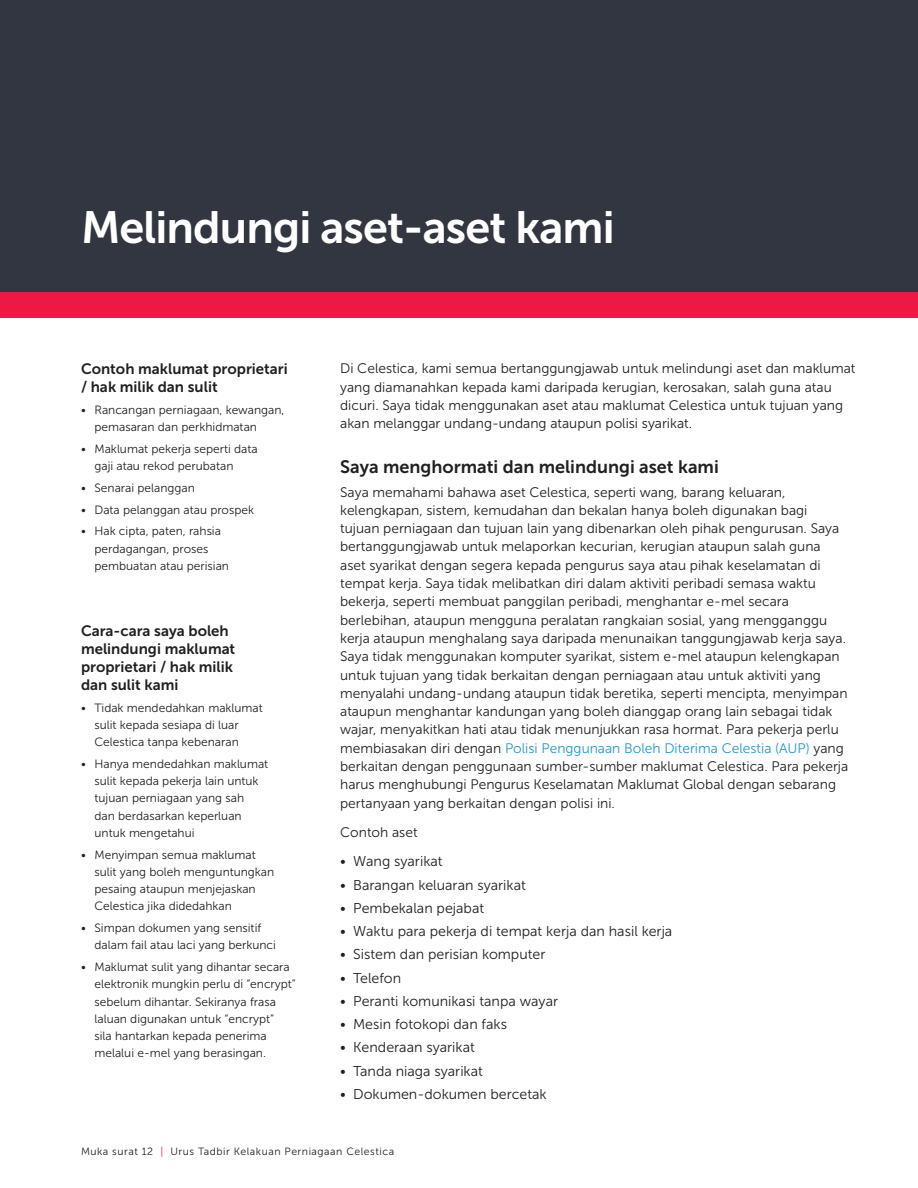
<style>
.page{position:relative;width:918px;height:1188px;background:#fff}
.page>*{position:absolute;margin:0;border:0;box-sizing:border-box;transform-origin:0 0}
.section_main_headi{font:45px "Museo Sans 700";letter-spacing:-.02em;color:#fff}
.body_heads{font:18px "Museo Sans 700";color:#231f20}
.sidebar_head{font:15px/18px "Museo Sans 700";color:#231f20}
.t1{font:14.25px "Museo Sans 300";color:#231f20}
.body{font:13.8px/18.3px "Museo Sans 300";color:#231f20}
.sidebar_bullets{font:12px/17.2px "Museo Sans 300";color:#231f20}
.t2{font:10.5px "Museo Sans 300";letter-spacing:.05em;color:#231f20}
.s1{color:#2198cc}
.s2{color:#ed1943}
</style>
<div class="page">
<div style="left:0;top:0;width:918px;height:292px;background:#323640"></div>
<div style="left:0;top:292px;width:918px;height:26px;background:#ed1943"></div>
<p class="section_main_headi" style="left:81px;top:202px;width:535px">Melindungi aset-aset kami</p>
<p class="sidebar_head" style="left:81px;top:360px;width:208px">Contoh maklumat proprietari / hak milik dan sulit</p>
<p class="sidebar_bullets" style="left:94px;top:401px;width:192px;text-indent:-14px">• Rancangan perniagaan, kewangan, pemasaran dan perkhidmatan</p>
<p class="sidebar_bullets" style="left:94px;top:440px;width:165px;text-indent:-14px">• Maklumat pekerja seperti data gaji atau rekod perubatan</p>
<p class="sidebar_bullets" style="left:81px;top:479px;width:115px">• Senarai pelanggan</p>
<p class="sidebar_bullets" style="left:81px;top:501px;width:175px">• Data pelanggan atau prospek</p>
<p class="sidebar_bullets" style="left:94px;top:523px;width:136px;text-indent:-14px">• Hak cipta, paten, rahsia perdagangan, proses pembuatan atau perisian</p>
<p class="sidebar_head" style="left:81px;top:622px;width:156px">Cara-cara saya boleh melindungi maklumat proprietari / hak milik dan sulit kami</p>
<p class="sidebar_bullets" style="left:94px;top:699px;width:170px;text-indent:-14px">• Tidak mendedahkan maklumat sulit kepada sesiapa di luar<br>Celestica tanpa kebenaran</p>
<p class="sidebar_bullets" style="left:94px;top:755px;width:175px;text-indent:-14px">• Hanya mendedahkan maklumat sulit kepada pekerja lain untuk tujuan perniagaan yang sah<br>dan berdasarkan keperluan untuk mengetahui</p>
<p class="sidebar_bullets" style="left:94px;top:846px;width:181px;text-indent:-14px">• Menyimpan semua maklumat sulit yang boleh menguntungkan pesaing ataupun menjejaskan<br>Celestica jika didedahkan</p>
<p class="sidebar_bullets" style="left:94px;top:919px;width:183px;text-indent:-14px">• Simpan dokumen yang sensitif dalam fail atau laci yang berkunci</p>
<p class="sidebar_bullets" style="left:94px;top:958px;width:203px;text-indent:-14px">• Maklumat sulit yang dihantar secara elektronik mungkin perlu di “encrypt” sebelum dihantar. Sekiranya frasa laluan digunakan untuk “encrypt”<br>sila hantarkan kepada penerima melalui e-mel yang berasingan.</p>
<p class="body" style="left:340px;top:359px;width:517px">Di Celestica, kami semua bertanggungjawab untuk melindungi aset dan maklumat yang diamanahkan kepada kami daripada kerugian, kerosakan, salah guna atau dicuri. Saya tidak menggunakan aset atau maklumat Celestica untuk tujuan yang akan melanggar undang-undang ataupun polisi syarikat.</p>
<p class="body_heads" style="left:340px;top:457px;width:380px">Saya menghormati dan melindungi aset kami</p>
<p class="body" style="left:340px;top:483px;width:510px">Saya memahami bahawa aset Celestica, seperti wang, barang keluaran, kelengkapan, sistem, kemudahan dan bekalan hanya boleh digunakan bagi tujuan perniagaan dan tujuan lain yang dibenarkan oleh pihak pengurusan. Saya bertanggungjawab untuk melaporkan kecurian, kerugian ataupun salah guna aset syarikat dengan segera kepada pengurus saya atau pihak keselamatan di tempat kerja. Saya tidak melibatkan diri dalam aktiviti peribadi semasa waktu bekerja, seperti membuat panggilan peribadi, menghantar e-mel secara berlebihan, ataupun mengguna peralatan rangkaian sosial, yang mengganggu kerja ataupun menghalang saya daripada menunaikan tanggungjawab kerja saya.<br>Saya tidak menggunakan komputer syarikat, sistem e-mel ataupun kelengkapan untuk tujuan yang tidak berkaitan dengan perniagaan atau untuk aktiviti yang menyalahi undang-undang ataupun tidak beretika, seperti mencipta, menyimpan ataupun menghantar kandungan yang boleh dianggap orang lain sebagai tidak wajar, menyakitkan hati atau tidak menunjukkan rasa hormat. Para pekerja perlu membiasakan diri dengan <span class="s1">Polisi Penggunaan Boleh Diterima Celestia (AUP)</span> yang berkaitan dengan penggunaan sumber-sumber maklumat Celestica. Para pekerja harus menghubungi Pengurus Keselamatan Maklumat Global dengan sebarang pertanyaan yang berkaitan dengan polisi ini.</p>
<p class="body" style="left:340px;top:823px;width:79px">Contoh aset</p>
<p class="t1" style="left:340px;top:854px;width:104px">• Wang syarikat</p>
<p class="t1" style="left:340px;top:877px;width:187px">• Barangan keluaran syarikat</p>
<p class="t1" style="left:340px;top:900px;width:145px">• Pembekalan pejabat</p>
<p class="t1" style="left:340px;top:924px;width:334px">• Waktu para pekerja di tempat kerja dan hasil kerja</p>
<p class="t1" style="left:340px;top:947px;width:207px">• Sistem dan perisian komputer</p>
<p class="t1" style="left:340px;top:970px;width:63px">• Telefon</p>
<p class="t1" style="left:340px;top:993px;width:219px">• Peranti komunikasi tanpa wayar</p>
<p class="t1" style="left:340px;top:1017px;width:168px">• Mesin fotokopi dan faks</p>
<p class="t1" style="left:340px;top:1040px;width:136px">• Kenderaan syarikat</p>
<p class="t1" style="left:340px;top:1063px;width:144px">• Tanda niaga syarikat</p>
<p class="t1" style="left:340px;top:1086px;width:208px">• Dokumen-dokumen bercetak</p>
<p class="t2" style="left:81px;top:1146px;width:315px">Muka surat 12 <span class="s2">|</span> Urus Tadbir Kelakuan Perniagaan Celestica</p>
</div>
